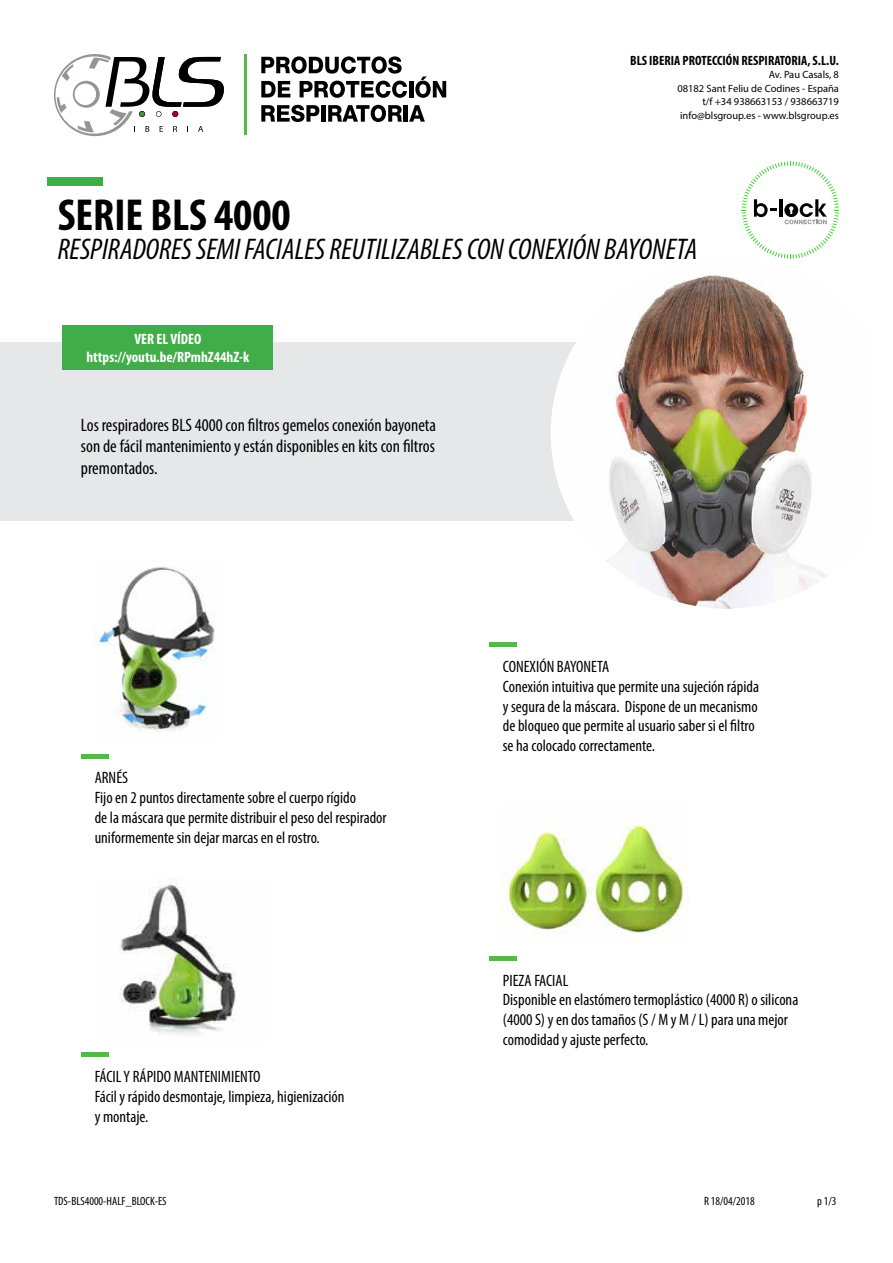
<style>
.page{position:relative;width:893px;height:1263px;background:#fff}
.page>*{position:absolute;margin:0;border:0;box-sizing:border-box;transform-origin:0 0}
.t1{font:700 condensed 45px "Myriad Pro";color:#000}
.t2{font:italic condensed 30px "Myriad Pro";color:#000}
.t3{font:condensed 18px/21.6px "Myriad Pro";color:#000;text-align:justify}
.t4{font:condensed 16.5px/19.8px "Myriad Pro";color:#000}
.t5{font:700 condensed 15px/18px "Myriad Pro";color:#fff;text-align:center}
.t6{font:700 condensed 13.5px "Myriad Pro";color:#000}
.t7{font:condensed 12px "Myriad Pro";color:#000}
.t8{font:10.5px/13.5px "Myriad Pro";color:#000;text-align:right}
</style>
<div class="page">
<svg style="left:742px;top:161px;width:97px;height:96px"></svg>
<div style="left:0;top:342px;width:736px;height:179px;background:#e6e7e8"></div>
<img style="left:551px;top:257px;width:277px;height:352px">
<img style="left:119px;top:882px;width:117px;height:152px">
<img style="left:95px;top:567px;width:121px;height:165px">
<img style="left:499px;top:821px;width:189px;height:121px">
<div style="left:47px;top:177px;width:55px;height:9px;background:#41ad49"></div>
<svg style="left:54px;top:54px;width:170px;height:82px"></svg>
<hr style="left:244px;top:54px;width:2px;height:81px;background:#54b948">
<svg style="left:261px;top:56px;width:141px;height:18px"></svg>
<svg style="left:261px;top:81px;width:29px;height:16px"></svg>
<svg style="left:300px;top:81px;width:107px;height:17px"></svg>
<hr style="left:409px;top:81px;width:4px;height:16px;background:#000">
<svg style="left:415px;top:76px;width:31px;height:22px"></svg>
<svg style="left:261px;top:105px;width:58px;height:17px"></svg>
<hr style="left:321px;top:105px;width:4px;height:17px;background:#000">
<svg style="left:328px;top:105px;width:74px;height:17px"></svg>
<hr style="left:404px;top:105px;width:4px;height:17px;background:#000">
<svg style="left:409px;top:105px;width:16px;height:17px"></svg>
<div style="left:63px;top:325px;width:210px;height:45px;background:#41ad49"></div>
<hr style="left:81px;top:754px;width:28px;height:4px;background:#54b948">
<hr style="left:81px;top:1053px;width:28px;height:4px;background:#54b948">
<div style="left:489px;top:642px;width:28px;height:5px;background:#54b948"></div>
<hr style="left:489px;top:956px;width:28px;height:4px;background:#54b948">
<p class="t6" style="left:630px;top:52px;width:210px">BLS IBERIA PROTECCIÓN RESPIRATORIA, S.L.U.</p>
<p class="t8" style="left:677px;top:68px;width:163px">Av. Pau Casals, 8<br>08182 Sant Feliu de Codines - España t/f +34 938663153 / 938663719 info@blsgroup.es - www.blsgroup.es</p>
<h1 class="t1" style="left:58px;top:187px;width:235px">SERIE BLS 4000</h1>
<h2 class="t2" style="left:58px;top:231px;width:641px">RESPIRADORES SEMI FACIALES REUTILIZABLES CON CONEXIÓN BAYONETA</h2>
<p class="t5" style="left:86px;top:330px;width:164px">VER EL VÍDEO https://youtu.be/RPmhZ44hZ-k</p>
<p class="t3" style="left:81px;top:414px;width:357px">Los respiradores BLS 4000 con filtros gemelos conexión bayoneta son de fácil mantenimiento y están disponibles en kits con filtros premontados.</p>
<p class="t4" style="left:95px;top:768px;width:293px">ARNÉS<br>Fijo en 2 puntos directamente sobre el cuerpo rígido<br>de la máscara que permite distribuir el peso del respirador uniformemente sin dejar marcas en el rostro.</p>
<p class="t4" style="left:95px;top:1067px;width:251px">FÁCIL Y RÁPIDO MANTENIMIENTO<br>Fácil y rápido desmontaje, limpieza, higienización y montaje.</p>
<p class="t4" style="left:503px;top:656px;width:258px">CONEXIÓN BAYONETA<br>Conexión intuitiva que permite una sujeción rápida y segura de la máscara. Dispone de un mecanismo de bloqueo que permite al usuario saber si el filtro se ha colocado correctamente.</p>
<p class="t4" style="left:503px;top:970px;width:297px">PIEZA FACIAL<br>Disponible en elastómero termoplástico (4000 R) o silicona (4000 S) y en dos tamaños (S / M y M / L) para una mejor comodidad y ajuste perfecto.</p>
<p class="t7" style="left:54px;top:1194px;width:114px">TDS-BLS4000-HALF_BLOCK-ES</p>
<p class="t7" style="left:704px;top:1194px;width:52px">R 18/04/2018</p>
<p class="t7" style="left:817px;top:1194px;width:21px">p 1/3</p>
</div>
